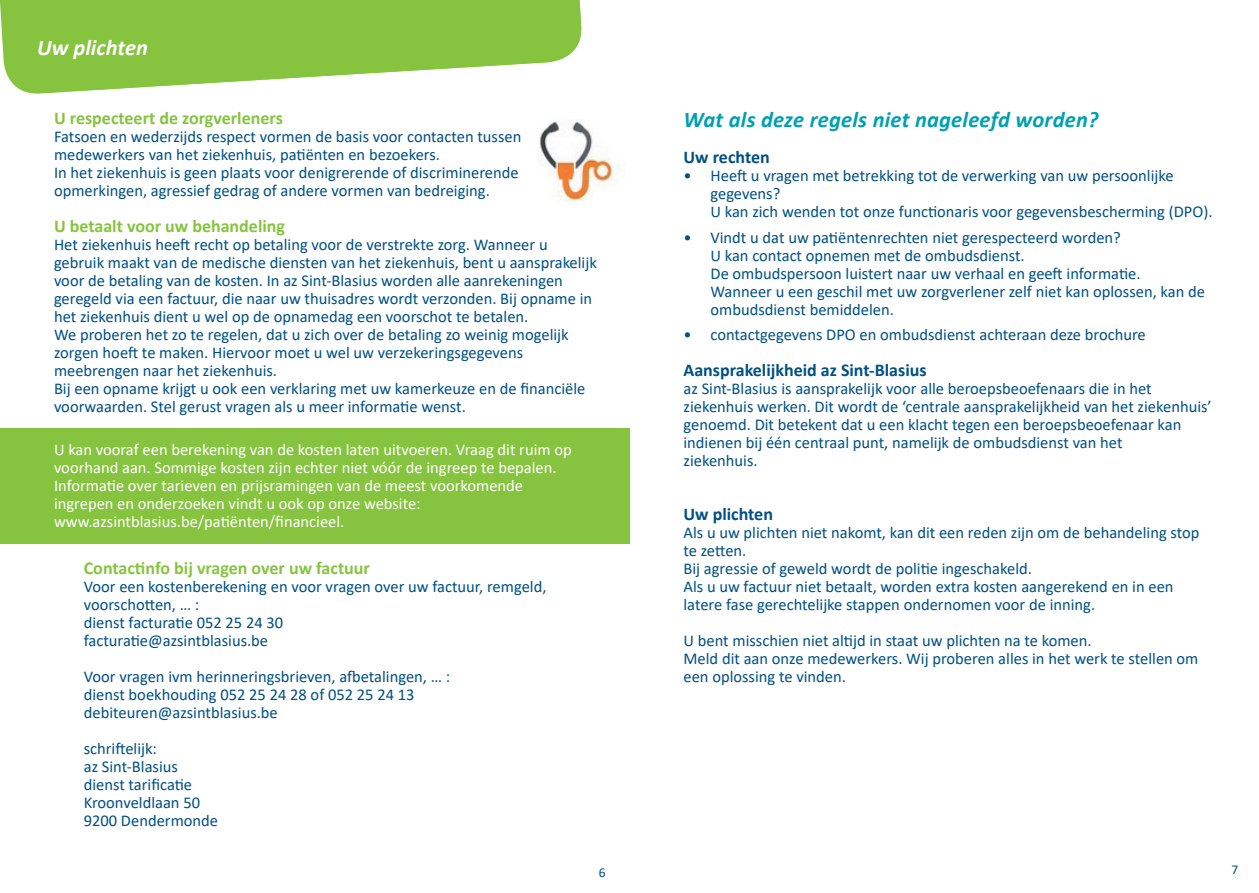
<style>
.page{position:relative;width:1259px;height:893px;background:#fff}
.page>*{position:absolute;margin:0;border:0;box-sizing:border-box;transform-origin:0 0}
.t1{font:italic 700 22.5px "Calibri";letter-spacing:.01em;color:#00a0b0}
.t2{font:italic 700 22.5px "Calibri";color:#fff}
.t3{font:700 18px "Calibri";color:#86c43f}
.t4{font:700 18px "Calibri";color:#005083}
.t5{font:16.5px/18px "Calibri";color:#005083}
.t6{font:16.5px/18px "Calibri";color:#fff}
.t7{font:13.5px "Calibri";color:#005083}
</style>
<div class="page">
<div style="left:0;top:428px;width:629px;height:116px;background:#86c43f"></div>
<svg style="left:0;top:0;width:582px;height:94px;fill:#86c43f"></svg>
<img style="left:539px;top:121px;width:82px;height:81px">
<h1 class="t2" style="left:37px;top:32px;width:112px">Uw plichten</h1>
<h1 class="t2" style="left:40px;top:33px;width:112px">Uw plichten</h1>
<p class="t3" style="left:54px;top:105px;width:230px">U respecteert de zorgverleners</p>
<p class="t5" style="left:54px;top:127px;width:469px">Fatsoen en wederzijds respect vormen de basis voor contacten tussen medewerkers van het ziekenhuis, patiënten en bezoekers.<br>In het ziekenhuis is geen plaats voor denigrerende of discriminerende opmerkingen, agressief gedrag of andere vormen van bedreiging.</p>
<p class="t3" style="left:54px;top:213px;width:233px">U betaalt voor uw behandeling</p>
<p class="t5" style="left:54px;top:235px;width:544px">Het ziekenhuis heeft recht op betaling voor de verstrekte zorg. Wanneer u gebruik maakt van de medische diensten van het ziekenhuis, bent u aansprakelijk voor de betaling van de kosten. In az Sint-Blasius worden alle aanrekeningen geregeld via een factuur, die naar uw thuisadres wordt verzonden. Bij opname in het ziekenhuis dient u wel op de opnamedag een voorschot te betalen.<br>We proberen het zo te regelen, dat u zich over de betaling zo weinig mogelijk zorgen hoeft te maken. Hiervoor moet u wel uw verzekeringsgegevens meebrengen naar het ziekenhuis.<br>Bij een opname krijgt u ook een verklaring met uw kamerkeuze en de financiële voorwaarden. Stel gerust vragen als u meer informatie wenst.</p>
<p class="t6" style="left:54px;top:440px;width:519px">U kan vooraf een berekening van de kosten laten uitvoeren. Vraag dit ruim op voorhand aan. Sommige kosten zijn echter niet vóór de ingreep te bepalen.<br>Informatie over tarieven en prijsramingen van de meest voorkomende ingrepen en onderzoeken vindt u ook op onze website: www.azsintblasius.be/patiënten/financieel.</p>
<p class="t3" style="left:84px;top:555px;width:288px">Contactinfo bij vragen over uw factuur</p>
<p class="t5" style="left:84px;top:577px;width:464px">Voor een kostenberekening en voor vragen over uw factuur, remgeld, voorschotten, … :<br>dienst facturatie 052 25 24 30<br>facturatie@azsintblasius.be</p>
<p class="t5" style="left:84px;top:667px;width:368px">Voor vragen ivm herinneringsbrieven, afbetalingen, … : dienst boekhouding 052 25 24 28 of 052 25 24 13 debiteuren@azsintblasius.be</p>
<p class="t5" style="left:84px;top:739px;width:136px">schriftelijk:<br>az Sint-Blasius dienst tarificatie<br>Kroonveldlaan 50<br>9200 Dendermonde</p>
<h1 class="t1" style="left:683px;top:104px;width:416px">Wat als deze regels niet nageleefd worden?</h1>
<p class="t4" style="left:683px;top:144px;width:88px">Uw rechten</p>
<p class="t5" style="left:710px;top:166px;width:503px;text-indent:-27px">• Heeft u vragen met betrekking tot de verwerking van uw persoonlijke gegevens?<br>U kan zich wenden tot onze functionaris voor gegevensbescherming (DPO).</p>
<p class="t5" style="left:710px;top:228px;width:496px;text-indent:-27px">• Vindt u dat uw patiëntenrechten niet gerespecteerd worden?<br>U kan contact opnemen met de ombudsdienst.<br>De ombudspersoon luistert naar uw verhaal en geeft informatie.<br>Wanneer u een geschil met uw zorgverlener zelf niet kan oplossen, kan de ombudsdienst bemiddelen.</p>
<p class="t5" style="left:683px;top:325px;width:464px">• contactgegevens DPO en ombudsdienst achteraan deze brochure</p>
<p class="t4" style="left:683px;top:357px;width:245px">Aansprakelijkheid az Sint-Blasius</p>
<p class="t5" style="left:683px;top:379px;width:530px">az Sint-Blasius is aansprakelijk voor alle beroepsbeoefenaars die in het ziekenhuis werken. Dit wordt de ‘centrale aansprakelijkheid van het ziekenhuis’ genoemd. Dit betekent dat u een klacht tegen een beroepsbeoefenaar kan indienen bij één centraal punt, namelijk de ombudsdienst van het<br>ziekenhuis.</p>
<p class="t4" style="left:683px;top:501px;width:91px">Uw plichten</p>
<p class="t5" style="left:683px;top:523px;width:517px">Als u uw plichten niet nakomt, kan dit een reden zijn om de behandeling stop te zetten.<br>Bij agressie of geweld wordt de politie ingeschakeld.<br>Als u uw factuur niet betaalt, worden extra kosten aangerekend en in een latere fase gerechtelijke stappen ondernomen voor de inning.</p>
<p class="t5" style="left:683px;top:631px;width:516px">U bent misschien niet altijd in staat uw plichten na te komen.<br>Meld dit aan onze medewerkers. Wij proberen alles in het werk te stellen om een oplossing te vinden.</p>
<p class="t7" style="left:599px;top:863px;width:8px">6</p>
<p class="t7" style="left:1231px;top:860px;width:8px">7</p>
</div>
